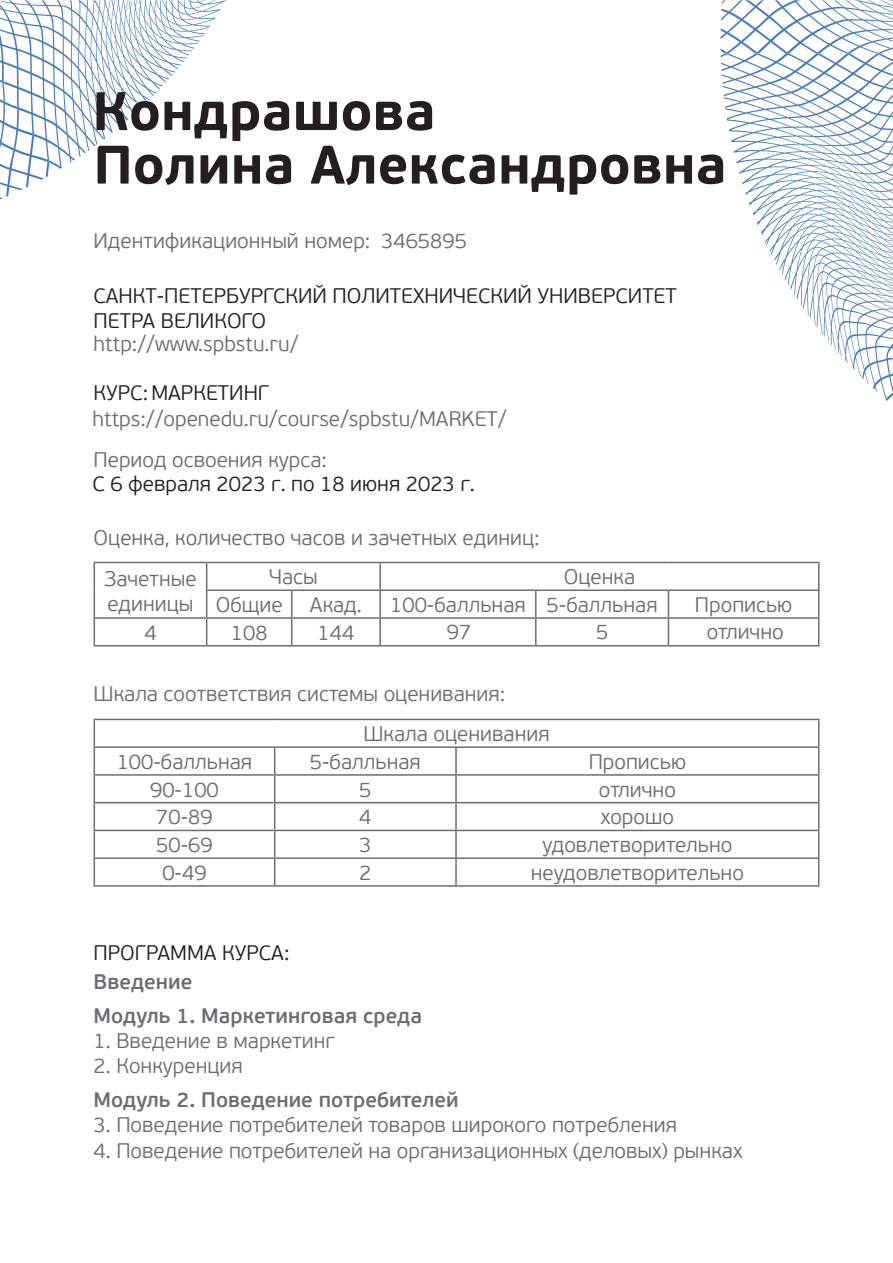
<style>
.page{position:relative;width:893px;height:1263px;background:#fff}
.page>*{position:absolute;margin:0;border:0;box-sizing:border-box;transform-origin:0 0}
.t1{font:700 54px "PF Beau Sans Pro";color:#231f20}
.t2{font:300 21px/25.2px "PF Beau Sans Pro";color:#6c6d70}
.t3{font:300 21px/25.3px "PF Beau Sans Pro";color:#231f20}
.t4{font:600 21px/33.8px "PF Beau Sans Pro";color:#6c6d70}
</style>
<div class="page">
<svg style="left:720px;top:0;width:173px;height:54px"></svg>
<svg style="left:720px;top:54px;width:173px;height:348px"></svg>
<svg style="left:0;top:0;width:226px;height:199px"></svg>
<hr style="left:94px;top:562px;width:113px;height:1px;background:#6c6d70">
<hr style="left:207px;top:562px;width:85px;height:1px;background:#6c6d70">
<hr style="left:292px;top:562px;width:88px;height:1px;background:#6c6d70">
<hr style="left:380px;top:562px;width:156px;height:1px;background:#6c6d70">
<hr style="left:379px;top:563px;width:2px;height:26px;background:#6c6d70">
<hr style="left:536px;top:562px;width:132px;height:1px;background:#6c6d70">
<hr style="left:668px;top:562px;width:151px;height:1px;background:#6c6d70">
<hr style="left:206px;top:589px;width:86px;height:2px;background:#6c6d70">
<hr style="left:292px;top:589px;width:88px;height:2px;background:#6c6d70">
<hr style="left:380px;top:589px;width:156px;height:2px;background:#6c6d70">
<hr style="left:379px;top:591px;width:2px;height:26px;background:#6c6d70">
<hr style="left:536px;top:589px;width:132px;height:2px;background:#6c6d70">
<hr style="left:668px;top:589px;width:151px;height:2px;background:#6c6d70">
<hr style="left:94px;top:617px;width:113px;height:2px;background:#6c6d70">
<svg style="left:94px;top:563px;width:1px;height:82px"></svg>
<hr style="left:207px;top:617px;width:85px;height:2px;background:#6c6d70">
<svg style="left:206px;top:563px;width:1px;height:82px"></svg>
<hr style="left:292px;top:617px;width:88px;height:2px;background:#6c6d70">
<svg style="left:291px;top:591px;width:1px;height:54px"></svg>
<hr style="left:380px;top:617px;width:156px;height:2px;background:#6c6d70">
<hr style="left:379px;top:619px;width:2px;height:26px;background:#6c6d70">
<hr style="left:536px;top:617px;width:132px;height:2px;background:#6c6d70">
<svg style="left:535px;top:591px;width:1px;height:54px"></svg>
<hr style="left:668px;top:617px;width:151px;height:2px;background:#6c6d70">
<svg style="left:668px;top:591px;width:1px;height:54px"></svg>
<svg style="left:818px;top:563px;width:1px;height:82px"></svg>
<hr style="left:94px;top:645px;width:113px;height:1px;background:#6c6d70">
<hr style="left:207px;top:645px;width:85px;height:1px;background:#6c6d70">
<hr style="left:292px;top:645px;width:88px;height:1px;background:#6c6d70">
<hr style="left:380px;top:645px;width:156px;height:1px;background:#6c6d70">
<hr style="left:536px;top:645px;width:132px;height:1px;background:#6c6d70">
<hr style="left:668px;top:645px;width:151px;height:1px;background:#6c6d70">
<hr style="left:94px;top:719px;width:181px;height:1px;background:#6c6d70">
<hr style="left:275px;top:719px;width:181px;height:1px;background:#6c6d70">
<hr style="left:456px;top:719px;width:363px;height:1px;background:#6c6d70">
<hr style="left:94px;top:746px;width:181px;height:2px;background:#6c6d70">
<hr style="left:275px;top:746px;width:181px;height:2px;background:#6c6d70">
<hr style="left:456px;top:746px;width:363px;height:2px;background:#6c6d70">
<hr style="left:455px;top:748px;width:2px;height:26px;background:#6c6d70">
<hr style="left:94px;top:774px;width:181px;height:2px;background:#6c6d70">
<hr style="left:275px;top:774px;width:181px;height:2px;background:#6c6d70">
<hr style="left:456px;top:774px;width:363px;height:2px;background:#6c6d70">
<hr style="left:455px;top:776px;width:2px;height:26px;background:#6c6d70">
<hr style="left:94px;top:802px;width:181px;height:1px;background:#6c6d70">
<hr style="left:275px;top:802px;width:181px;height:1px;background:#6c6d70">
<hr style="left:456px;top:802px;width:363px;height:1px;background:#6c6d70">
<hr style="left:455px;top:803px;width:2px;height:27px;background:#6c6d70">
<hr style="left:94px;top:830px;width:181px;height:1px;background:#6c6d70">
<hr style="left:275px;top:830px;width:181px;height:1px;background:#6c6d70">
<hr style="left:456px;top:830px;width:363px;height:1px;background:#6c6d70">
<hr style="left:455px;top:831px;width:2px;height:26px;background:#6c6d70">
<hr style="left:94px;top:857px;width:181px;height:2px;background:#6c6d70">
<svg style="left:94px;top:720px;width:1px;height:165px"></svg>
<hr style="left:275px;top:857px;width:181px;height:2px;background:#6c6d70">
<svg style="left:274px;top:748px;width:1px;height:137px"></svg>
<hr style="left:456px;top:857px;width:363px;height:2px;background:#6c6d70">
<hr style="left:455px;top:859px;width:2px;height:26px;background:#6c6d70">
<svg style="left:818px;top:720px;width:1px;height:165px"></svg>
<hr style="left:94px;top:885px;width:181px;height:2px;background:#6c6d70">
<hr style="left:275px;top:885px;width:181px;height:2px;background:#6c6d70">
<hr style="left:456px;top:885px;width:363px;height:2px;background:#6c6d70">
<h1 class="t1" style="left:92px;top:78px;width:345px">Кондрашова</h1>
<h1 class="t1" style="left:94px;top:131px;width:635px">Полина Александровна</h1>
<p class="t2" style="left:94px;top:229px;width:278px">Идентификационный номер:</p>
<p class="t3" style="left:94px;top:283px;width:585px">САНКТ-ПЕТЕРБУРГСКИЙ ПОЛИТЕХНИЧЕСКИЙ УНИВЕРСИТЕТ<br>ПЕТРА ВЕЛИКОГО</p>
<p class="t2" style="left:94px;top:332px;width:206px">http://www.spbstu.ru/</p>
<p class="t3" style="left:94px;top:380px;width:177px">КУРС:МАРКЕТИНГ</p>
<p class="t2" style="left:381px;top:229px;width:87px">3465895</p>
<p class="t2" style="left:92px;top:407px;width:416px">https://openedu.ru/course/spbstu/MARKET/</p>
<p class="t2" style="left:94px;top:447px;width:235px">Период освоения курса:</p>
<p class="t3" style="left:92px;top:471px;width:384px">С 6 февраля 2023 г. по 18 июня 2023 г.</p>
<p class="t2" style="left:94px;top:525px;width:448px">Оценка, количество часов и зачетных единиц:</p>
<p class="t2" style="left:104px;top:566px;width:94px">Зачетные единицы</p>
<p class="t2" style="left:269px;top:565px;width:50px">Часы</p>
<p class="t2" style="left:564px;top:565px;width:73px">Оценка</p>
<p class="t2" style="left:216px;top:592px;width:69px">Общие</p>
<p class="t2" style="left:310px;top:592px;width:53px">Акад.</p>
<p class="t2" style="left:390px;top:592px;width:269px">100-балльная 5-балльная</p>
<p class="t2" style="left:695px;top:592px;width:99px">Прописью</p>
<p class="t2" style="left:144px;top:620px;width:14px">4</p>
<p class="t2" style="left:231px;top:620px;width:38px">108</p>
<p class="t2" style="left:318px;top:620px;width:38px">144</p>
<p class="t2" style="left:447px;top:620px;width:26px">97</p>
<p class="t2" style="left:596px;top:620px;width:14px">5</p>
<p class="t2" style="left:707px;top:620px;width:79px">отлично</p>
<p class="t2" style="left:94px;top:682px;width:413px">Шкала соответствия системы оценивания:</p>
<p class="t2" style="left:363px;top:722px;width:188px">Шкала оценивания</p>
<p class="t2" style="left:117px;top:749px;width:137px">100-балльная</p>
<p class="t2" style="left:310px;top:749px;width:113px">5-балльная</p>
<p class="t2" style="left:589px;top:749px;width:99px">Прописью</p>
<p class="t2" style="left:150px;top:777px;width:70px">90-100</p>
<p class="t2" style="left:359px;top:777px;width:14px">5</p>
<p class="t2" style="left:599px;top:777px;width:79px">отлично</p>
<p class="t2" style="left:156px;top:805px;width:58px">70-89</p>
<p class="t2" style="left:359px;top:805px;width:14px">4</p>
<p class="t2" style="left:601px;top:805px;width:75px">хорошо</p>
<p class="t2" style="left:156px;top:833px;width:58px">50-69</p>
<p class="t2" style="left:359px;top:833px;width:14px">3</p>
<p class="t2" style="left:542px;top:833px;width:192px">удовлетворительно</p>
<p class="t2" style="left:162px;top:860px;width:46px">0-49</p>
<p class="t2" style="left:359px;top:860px;width:14px">2</p>
<p class="t2" style="left:531px;top:860px;width:215px">неудовлетворительно</p>
<p class="t3" style="left:94px;top:940px;width:197px">ПРОГРАММА КУРСА:</p>
<p class="t4" style="left:94px;top:966px;width:330px">Введение<br>Модуль 1. Маркетинговая среда</p>
<p class="t2" style="left:94px;top:1029px;width:243px">1. Введение в маркетинг</p>
<p class="t2" style="left:94px;top:1054px;width:151px">2. Конкуренция</p>
<p class="t4" style="left:94px;top:1083px;width:367px">Модуль 2. Поведение потребителей</p>
<p class="t2" style="left:94px;top:1113px;width:585px">3. Поведение потребителей товаров широкого потребления</p>
<p class="t2" style="left:94px;top:1138px;width:650px">4. Поведение потребителей на организационных (деловых) рынках</p>
</div>
